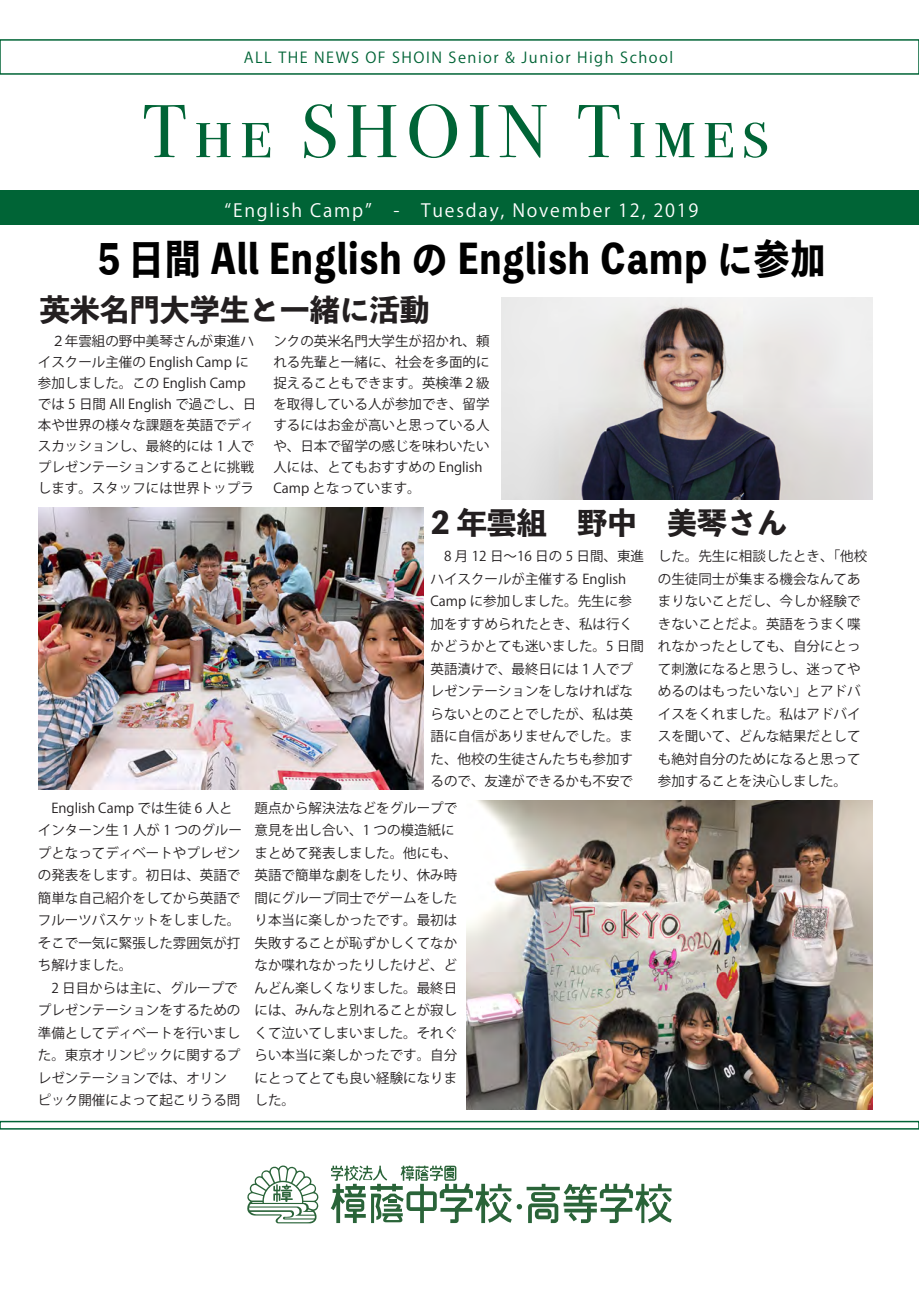
<style>
.page{position:relative;width:919px;height:1289px;background:#fff}
.page>*{position:absolute;margin:0;border:0;box-sizing:border-box;transform-origin:0 0}
.t1{font:75px "Bodoni Svty Two SCITCTT";letter-spacing:.1em;color:#006436}
.t2{font:800 40.2px "Toppan Bunkyu Midashi Gothic Std N";letter-spacing:.03em;color:#000;scale:.89 1}
.t3{font:800 30px "Toppan Bunkyu Midashi Gothic Std N";color:#231f20}
.t4{font:18px "Koz Go Pr 6 N";letter-spacing:.1em;color:#fff}
.t5{font:15px "Koz Go Pr 6 N";letter-spacing:.1em;color:#006436}
.t6{font:13.5px/22.5px "Koz Go Pr 6 N";color:#231f20}
</style>
<div class="page">
<img style="left:466px;top:800px;width:406px;height:309px">
<img style="left:38px;top:508px;width:385px;height:281px">
<img style="left:501px;top:298px;width:371px;height:202px">
<div style="left:0;top:191px;width:918px;height:34px;background:#006436"></div>
<svg style="left:330px;top:1165px;width:341px;height:57px"></svg>
<svg style="left:247px;top:1165px;width:72px;height:58px"></svg>
<div style="left:0;top:39px;width:918px;height:36px;border:2px solid #006436"></div>
<div style="left:0;top:1120px;width:918px;height:9px;border:2px solid #006436"></div>
<p class="t5" style="left:244px;top:49px;width:431px">ALL THE NEWS OF SHOIN Senior &amp; Junior High School</p>
<h1 class="t1" style="left:143px;top:87px;width:627px">The SHOIN Times</h1>
<h3 class="t4" style="left:224px;top:200px;width:475px">“English Camp”　-　Tuesday, November 12, 2019</h3>
<h2 class="t2" style="left:92px;top:228px;width:826px">５日間 All English の English Camp に参加</h2>
<h3 class="t3" style="left:40px;top:286px;width:392px">英米名門大学生と一緒に活動</h3>
<p class="t6" style="left:38px;top:331px;width:220px;line-height:21px">　２年雲組の野中美琴さんが東進ハイスクール主催の English Camp に参加しました。この English Campでは 5 日間 All English で過ごし、日本や世界の様々な課題を英語でディスカッションし、最終的には 1 人でプレゼンテーションすることに挑戦します。スタッフには世界トップラ</p>
<p class="t6" style="left:273px;top:331px;width:217px;line-height:21px">ンクの英米名門大学生が招かれ、頼れる先輩と一緒に、社会を多面的に捉えることもできます。英検準２級を取得している人が参加でき、留学するにはお金が高いと思っている人や、日本で留学の感じを味わいたい人には、とてもおすすめの English<br>Camp となっています。</p>
<h3 class="t3" style="left:430px;top:499px;width:358px">2 年雲組　野中　美琴さん</h3>
<p class="t6" style="left:430px;top:545px;width:215px">　8 月 12 日～16 日の 5 日間、東進ハイスクールが主催する English<br>Camp に参加しました。先生に参加をすすめられたとき、私は行くかどうかとても迷いました。5 日間英語漬けで、最終日には１人でプレゼンテーションをしなければならないとのことでしたが、私は英語に自信がありませんでした。また、他校の生徒さんたちも参加するので、友達ができるかも不安で</p>
<p class="t6" style="left:658px;top:545px;width:211px">した。先生に相談したとき、「他校の生徒同士が集まる機会なんてあまりないことだし、今しか経験できないことだよ。英語をうまく喋れなかったとしても、自分にとって刺激になると思うし、迷ってやめるのはもったいない」とアドバイスをくれました。私はアドバイスを聞いて、どんな結果だとしても絶対自分のためになると思って参加することを決心しました。</p>
<p class="t6" style="left:38px;top:796px;width:205px">　English Camp では生徒 6 人とインターン生 1 人が 1 つのグループとなってディベートやプレゼンの発表をします。初日は、英語で簡単な自己紹介をしてから英語でフルーツバスケットをしました。そこで一気に緊張した雰囲気が打ち解けました。<br>　2 日目からは主に、グループでプレゼンテーションをするための準備としてディベートを行いました。東京オリンピックに関するプレゼンテーションでは、オリンピック開催によって起こりうる問</p>
<p class="t6" style="left:254px;top:796px;width:204px">題点から解決法などをグループで意見を出し合い、1 つの模造紙にまとめて発表しました。他にも、英語で簡単な劇をしたり、休み時間にグループ同士でゲームをしたり本当に楽しかったです。最初は失敗することが恥ずかしくてなかなか喋れなかったりしたけど、どんどん楽しくなりました。最終日には、みんなと別れることが寂しくて泣いてしまいました。それぐらい本当に楽しかったです。自分にとってとても良い経験になりました。</p>
</div>
